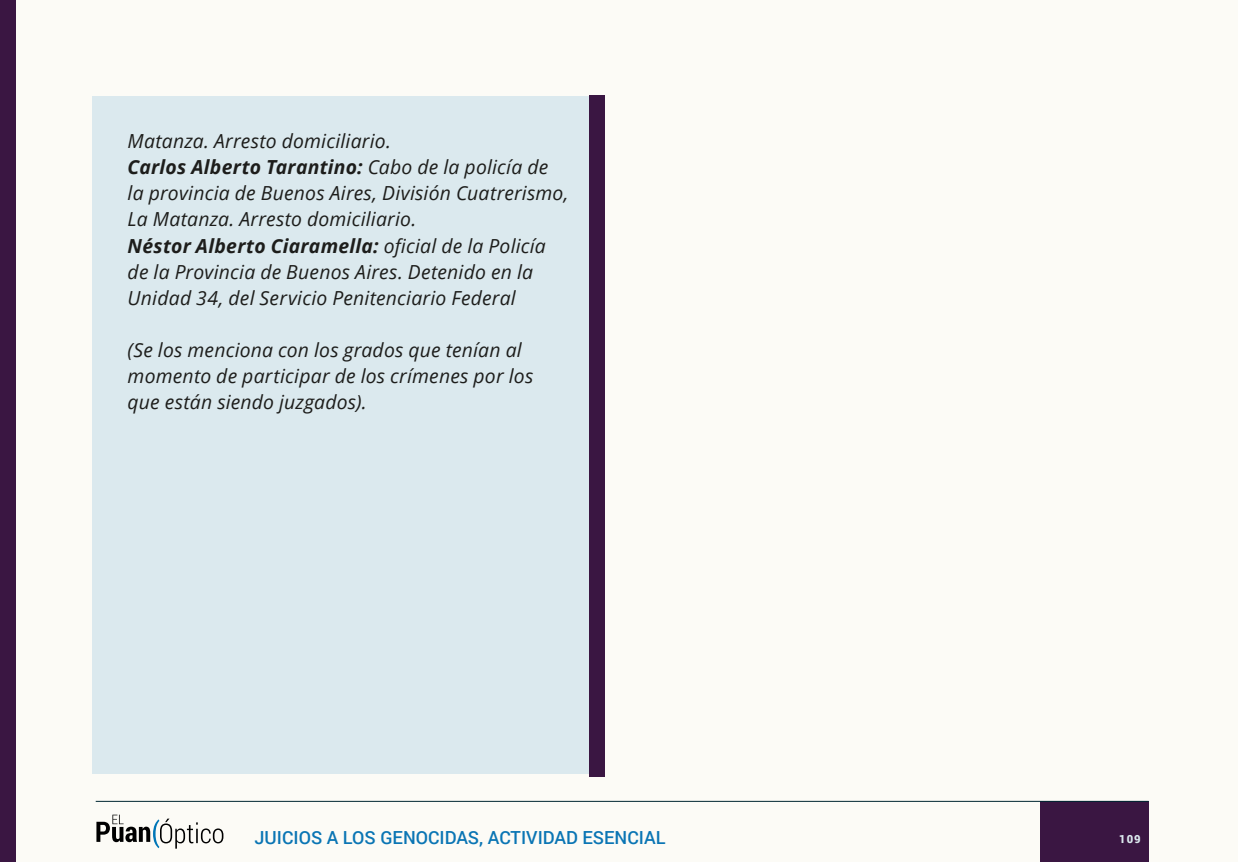
<style>
.page{position:relative;width:1238px;height:862px;background:#fff}
.page>*{position:absolute;margin:0;border:0;box-sizing:border-box;transform-origin:0 0}
.t1{font:italic 19.35px/26.1px "Open Sans";letter-spacing:.01em;color:#1d1d1b}
.t2{font:500 18px "Roboto";color:#0a75b4}
.t3{font:900 11.25px "Roboto";color:#dbe9ee}
.s1{font-weight:700}
</style>
<div class="page">
<div style="left:0;top:0;width:1237px;height:861px;background:#fcfbf6"></div>
<div style="left:0;top:0;width:16px;height:861px;background:#3a1642"></div>
<div style="left:1039px;top:800px;width:109px;height:61px;background:#3a1642"></div>
<hr style="left:96px;top:800px;width:1052px;height:1px;background:#002732">
<svg style="left:96px;top:814px;width:127px;height:34px"></svg>
<div style="left:92px;top:96px;width:510px;height:677px;background:#dbe9ee"></div>
<div style="left:589px;top:95px;width:16px;height:681px;background:#3a1642"></div>
<p class="t1" style="left:128px;top:127px;width:442px">Matanza. Arresto domiciliario.<br><span class="s1">Carlos Alberto Tarantino:</span> Cabo de la policía de la provincia de Buenos Aires, División Cuatrerismo, La Matanza. Arresto domiciliario.<br><span class="s1">Néstor Alberto Ciaramella:</span> oficial de la Policía de la Provincia de Buenos Aires. Detenido en la Unidad 34, del Servicio Penitenciario Federal</p>
<p class="t1" style="left:128px;top:336px;width:407px">(Se los menciona con los grados que tenían al momento de participar de los crímenes por los que están siendo juzgados).</p>
<p class="t2" style="left:254px;top:824px;width:412px">JUICIOS A LOS GENOCIDAS, ACTIVIDAD ESENCIAL</p>
<p class="t3" style="left:1118px;top:830px;width:23px">109</p>
</div>
